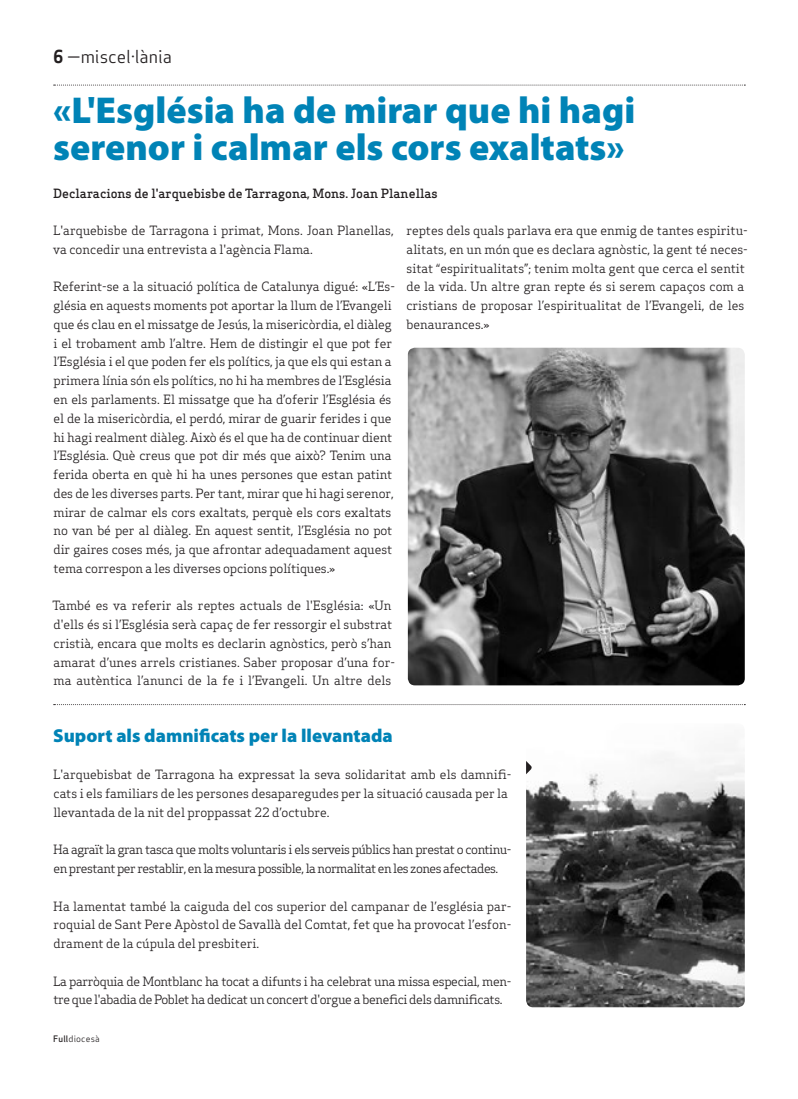
<style>
.page{position:relative;width:798px;height:1099px;background:#fff}
.page>*{position:absolute;margin:0;border:0;box-sizing:border-box;transform-origin:0 0}
.Titulars{font:900 37.5px/37.5px "Myriad Pro";color:#0083b6}
.Titular_Petit{font:900 18.75px "Myriad Pro";color:#0083b6}
.Capçalera{font:17.5px "Apex Sans Book T";color:#231f20}
.Text_General{font:12.5px/18.8px "Apex Serif";letter-spacing:-.01em;color:#231f20}
.Text_General-2{font:12.5px/18.8px "Apex Serif";letter-spacing:-.04em;color:#231f20}
.Text_General-3{font:12.5px/18.8px "Apex Serif";letter-spacing:-.03em;color:#231f20}
.Autors{font:500 12.5px "Apex Serif";color:#231f20}
.Data_Peu{font:8.75px "Apex Sans Book T";letter-spacing:.02em;color:#231f20}
.s1{font-family:"Apex Sans Bold T"}
.s2{font-family:"Apex Sans Medium T"}
</style>
<div class="page">
<svg style="left:54px;top:85px;width:691px;height:1px"></svg>
<img style="left:407px;top:348px;width:337px;height:337px">
<svg style="left:54px;top:704px;width:691px;height:1px"></svg>
<img style="left:526px;top:748px;width:218px;height:259px">
<svg style="left:526px;top:761px;width:6px;height:13px"></svg>
<p class="Capçalera" style="left:53px;top:46px;width:120px"><span class="s1">6</span> —miscel·lània</p>
<p class="Titulars" style="left:53px;top:90px;width:583px">«L'Església ha de mirar que hi hagi serenor i calmar els cors exaltats»</p>
<p class="Autors" style="left:53px;top:185px;width:386px">Declaracions de l'arquebisbe de Tarragona, Mons. Joan Planellas</p>
<p class="Text_General" style="left:53px;top:221px;width:342px">L'arquebisbe de Tarragona i primat, Mons. Joan Planellas, va concedir una entrevista a l'agència Flama.</p>
<p class="Text_General" style="left:53px;top:277px;width:343px">Referint-se a la situació política de Catalunya digué: «L’Es&shy;glésia en aquests moments pot aportar la llum de l’Evangeli que és clau en el missatge de Jesús, la misericòrdia, el diàleg i el trobament amb l’altre. Hem de distingir el que pot fer l’Església i el que poden fer els polítics, ja que els qui estan a primera línia són els polítics, no hi ha membres de l’Església en els parlaments. El missatge que ha d’oferir l’Església és el de la misericòrdia, el perdó, mirar de guarir ferides i que hi hagi realment diàleg. Això és el que ha de continuar dient l’Església. Què creus que pot dir més que això? Tenim una ferida oberta en què hi ha unes persones que estan patint des de les diverses parts. Per tant, mirar que hi hagi serenor, mirar de calmar els cors exaltats, perquè els cors exaltats no van bé per al diàleg. En aquest sentit, l’Església no pot dir gaires coses més, ja que afrontar adequadament aquest tema correspon a les diverses opcions polítiques.»</p>
<p class="Text_General" style="left:52px;top:596px;width:344px">També es va referir als reptes actuals de l'Església: «Un d'ells és si l’Església serà capaç de fer ressorgir el substrat cristià, encara que molts es declarin agnòstics, però s’han amarat d’unes arrels cristianes. Saber proposar d’una for&shy;ma autèntica l’anunci de la fe i l’Evangeli. Un altre dels</p>
<p class="Text_General" style="left:406px;top:221px;width:343px">reptes dels quals parlava era que enmig de tantes espiritu&shy;alitats, en un món que es declara agnòstic, la gent té neces&shy;sitat “espiritualitats”; tenim molta gent que cerca el sentit de la vida. Un altre gran repte és si serem capaços com a cristians de proposar l’espiritualitat de l’Evangeli, de les benaurances.»</p>
<p class="Titular_Petit" style="left:53px;top:722px;width:341px">Suport als damnificats per la llevantada</p>
<p class="Text_General" style="left:53px;top:765px;width:459px">L'arquebisbat de Tarragona ha expressat la seva solidaritat amb els damnifi&shy;cats i els familiars de les persones desaparegudes per la situació causada per la llevantada de la nit del proppassat 22 d’octubre.</p>
<p class="Text_General-2" style="left:53px;top:840px;width:459px">Ha agraït la gran tasca que molts voluntaris i els serveis públics han prestat o continu&shy;en prestant per restablir, en la mesura possible, la normalitat en les zones afectades.</p>
<p class="Text_General" style="left:53px;top:896px;width:459px;text-align:justify">Ha lamentat també la caiguda del cos superior del campanar de l’església par&shy;roquial de Sant Pere Apòstol de Savallà del Comtat, fet que ha provocat l’esfon&shy;drament de la cúpula del presbiteri.</p>
<p class="Text_General-3" style="left:53px;top:971px;width:459px">La parròquia de Montblanc ha tocat a difunts i ha celebrat una missa especial, men&shy;tre que l'abadia de Poblet ha dedicat un concert d'orgue a benefici dels damnificats.</p>
<p class="Data_Peu" style="left:53px;top:1032px;width:48px"><span class="s2">Full</span>diocesà</p>
</div>
